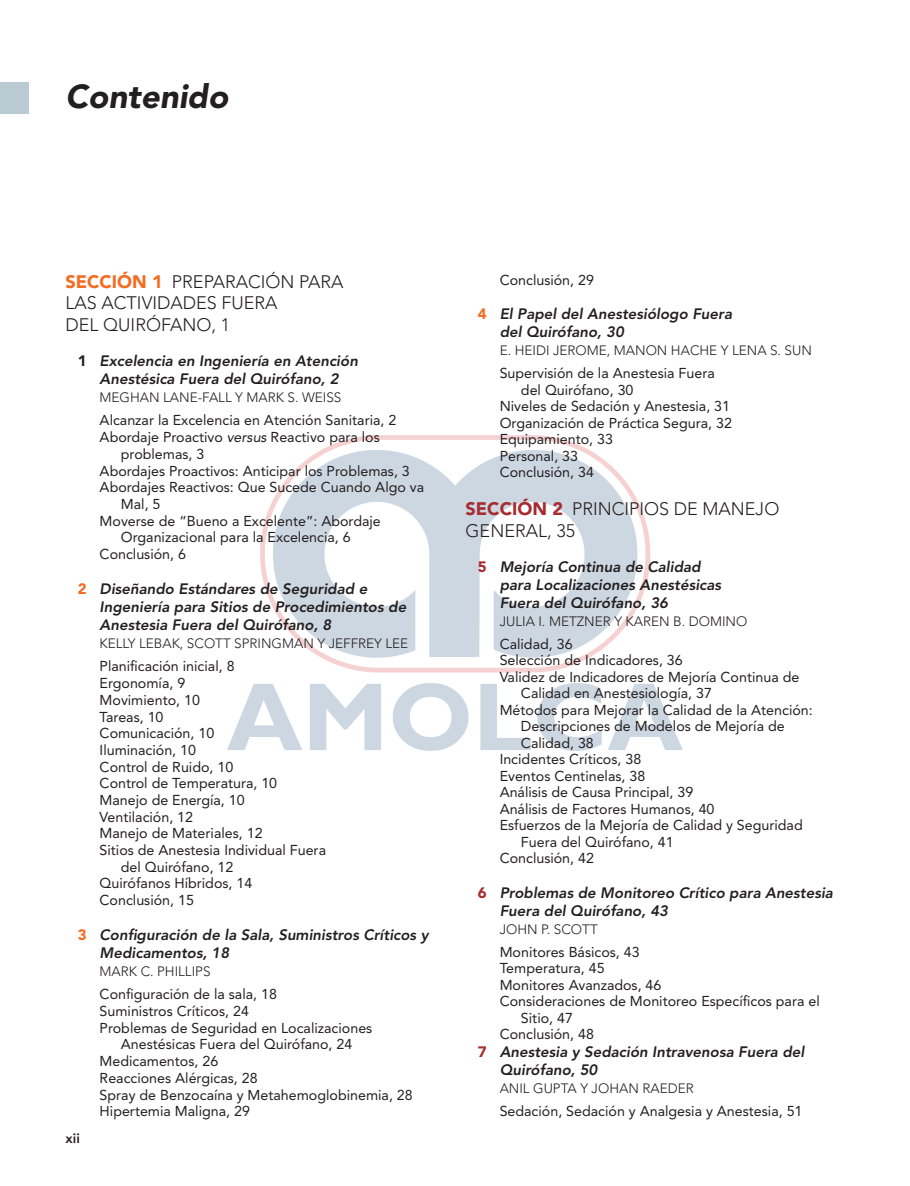
<style>
.page{position:relative;width:910px;height:1186px;background:#fff}
.page>*{position:absolute;margin:0;border:0;box-sizing:border-box;transform-origin:0 0}
.t1{font:italic 900 33px "Avenir LT Std";color:#231f20}
.t2{font:300 18px/21.8px "Avenir LT Std";color:#231f20}
.t3{font:italic 800 15px/18px "Avenir LT Std";color:#231f20}
.t4{font:14.25px "Avenir LT Std";color:#231f20}
.t5{font:300 13.5px "Avenir LT Std";color:#231f20}
.t6{font:800 13.5px "Avenir LT Std";color:#231f20}
.s1{font-weight:900;color:#f36c21}
.s2{font-weight:900;font-style:normal}
.s3{font-style:italic}
.s4{font-weight:900;font-style:normal;color:#f36c21}
.s5{font-weight:900;color:#a72b30}
.s6{font-weight:900;font-style:normal;color:#a72b30}
</style>
<div class="page">
<img style="left:227px;top:435px;width:455px;height:315px">
<div style="left:0;top:82px;width:29px;height:32px;background:#bacad2"></div>
<h1 class="t1" style="left:66px;top:76px;width:164px">Contenido</h1>
<p class="t2" style="left:66px;top:270px;width:279px"><span class="s1">SECCIÓN 1</span> PREPARACIÓN PARA<br>LAS ACTIVIDADES FUERA<br>DEL QUIRÓFANO, 1</p>
<p class="t3" style="left:78px;top:352px;width:281px;text-align:center"><span class="s2">1</span> Excelencia en Ingeniería en Atención<br>Anestésica Fuera del Quirófano, 2</p>
<p class="t5" style="left:100px;top:390px;width:243px">MEGHAN LANE-FALL Y MARK S. WEISS</p>
<p class="t4" style="left:100px;top:412px;width:298px">Alcanzar la Excelencia en Atención Sanitaria, 2</p>
<p class="t4" style="left:100px;top:429px;width:281px">Abordaje Proactivo <span class="s3">versus</span> Reactivo para los</p>
<p class="t4" style="left:121px;top:445px;width:85px">problemas, 3</p>
<p class="t4" style="left:100px;top:462px;width:311px">Abordajes Proactivos: Anticipar los Problemas, 3</p>
<p class="t4" style="left:100px;top:479px;width:326px">Abordajes Reactivos: Que Sucede Cuando Algo va</p>
<p class="t4" style="left:121px;top:496px;width:41px">Mal, 5</p>
<p class="t4" style="left:100px;top:512px;width:282px">Moverse de “Bueno a Excelente”: Abordaje</p>
<p class="t4" style="left:121px;top:529px;width:231px">Organizacional para la Excelencia, 6</p>
<p class="t4" style="left:100px;top:546px;width:88px">Conclusión, 6</p>
<p class="t3" style="left:100px;top:580px;width:308px;text-indent:-22px"><span class="s4">2</span> Diseñando Estándares de Seguridad e<br>Ingeniería para Sitios de Procedimientos de<br>Anestesia Fuera del Quirófano, 8</p>
<p class="t5" style="left:100px;top:636px;width:310px">KELLY LEBAK, SCOTT SPRINGMAN Y JEFFREY LEE</p>
<p class="t4" style="left:100px;top:658px;width:136px">Planificación inicial, 8</p>
<p class="t4" style="left:100px;top:675px;width:87px">Ergonomía, 9</p>
<p class="t4" style="left:100px;top:691px;width:102px">Movimiento, 10</p>
<p class="t4" style="left:100px;top:708px;width:65px">Tareas, 10</p>
<p class="t4" style="left:100px;top:725px;width:116px">Comunicación, 10</p>
<p class="t4" style="left:100px;top:741px;width:98px">Iluminación, 10</p>
<p class="t4" style="left:100px;top:758px;width:135px">Control de Ruido, 10</p>
<p class="t4" style="left:100px;top:775px;width:179px">Control de Temperatura, 10</p>
<p class="t4" style="left:100px;top:791px;width:146px">Manejo de Energía, 10</p>
<p class="t4" style="left:100px;top:808px;width:95px">Ventilación, 12</p>
<p class="t4" style="left:100px;top:825px;width:164px">Manejo de Materiales, 12</p>
<p class="t4" style="left:100px;top:842px;width:228px">Sitios de Anestesia Individual Fuera</p>
<p class="t4" style="left:121px;top:858px;width:114px">del Quirófano, 12</p>
<p class="t4" style="left:100px;top:875px;width:154px">Quirófanos Híbridos, 14</p>
<p class="t4" style="left:100px;top:892px;width:96px">Conclusión, 15</p>
<p class="t3" style="left:100px;top:926px;width:330px;text-indent:-22px"><span class="s4">3</span> Configuración de la Sala, Suministros Críticos y<br>Medicamentos, 18</p>
<p class="t5" style="left:100px;top:963px;width:112px">MARK C. PHILLIPS</p>
<p class="t4" style="left:100px;top:986px;width:179px">Configuración de la sala, 18</p>
<p class="t4" style="left:100px;top:1002px;width:151px">Suministros Críticos, 24</p>
<p class="t4" style="left:100px;top:1019px;width:274px">Problemas de Seguridad en Localizaciones</p>
<p class="t4" style="left:121px;top:1036px;width:233px">Anestésicas Fuera del Quirófano, 24</p>
<p class="t4" style="left:100px;top:1053px;width:120px">Medicamentos, 26</p>
<p class="t4" style="left:100px;top:1069px;width:159px">Reacciones Alérgicas, 28</p>
<p class="t4" style="left:100px;top:1086px;width:314px">Spray de Benzocaína y Metahemoglobinemia, 28</p>
<p class="t4" style="left:100px;top:1103px;width:152px">Hipertemia Maligna, 29</p>
<p class="t6" style="left:66px;top:1130px;width:16px">xii</p>
<p class="t4" style="left:499px;top:271px;width:96px">Conclusión, 29</p>
<p class="t3" style="left:499px;top:305px;width:234px;text-indent:-22px"><span class="s4">4</span> El Papel del Anestesiólogo Fuera del Quirófano, 30</p>
<p class="t5" style="left:499px;top:343px;width:313px">E. HEIDI JEROME, MANON HACHE Y LENA S. SUN</p>
<p class="t4" style="left:499px;top:365px;width:216px">Supervisión de la Anestesia Fuera</p>
<p class="t4" style="left:520px;top:381px;width:114px">del Quirófano, 30</p>
<p class="t4" style="left:499px;top:398px;width:232px">Niveles de Sedación y Anestesia, 31</p>
<p class="t4" style="left:499px;top:414px;width:234px">Organización de Práctica Segura, 32</p>
<p class="t4" style="left:499px;top:431px;width:115px">Equipamiento, 33</p>
<p class="t4" style="left:499px;top:447px;width:80px">Personal, 33</p>
<p class="t4" style="left:499px;top:464px;width:96px">Conclusión, 34</p>
<p class="t2" style="left:465px;top:498px;width:315px"><span class="s5">SECCIÓN 2</span> PRINCIPIOS DE MANEJO<br>GENERAL, 35</p>
<p class="t3" style="left:499px;top:557px;width:223px;text-indent:-22px"><span class="s6">5</span> Mejoría Continua de Calidad para Localizaciones Anestésicas<br>Fuera del Quirófano, 36</p>
<p class="t5" style="left:499px;top:613px;width:249px">JULIA I. METZNER Y KAREN B. DOMINO</p>
<p class="t4" style="left:499px;top:635px;width:74px">Calidad, 36</p>
<p class="t4" style="left:499px;top:652px;width:184px">Selección de Indicadores, 36</p>
<p class="t4" style="left:499px;top:668px;width:301px">Validez de Indicadores de Mejoría Continua de</p>
<p class="t4" style="left:520px;top:685px;width:192px">Calidad en Anestesiología, 37</p>
<p class="t4" style="left:499px;top:701px;width:314px">Métodos para Mejorar la Calidad de la Atención:</p>
<p class="t4" style="left:520px;top:718px;width:265px">Descripciones de Modelos de Mejoría de</p>
<p class="t4" style="left:520px;top:734px;width:74px">Calidad, 38</p>
<p class="t4" style="left:499px;top:751px;width:143px">Incidentes Críticos, 38</p>
<p class="t4" style="left:499px;top:767px;width:147px">Eventos Centinelas, 38</p>
<p class="t4" style="left:499px;top:784px;width:195px">Análisis de Causa Principal, 39</p>
<p class="t4" style="left:499px;top:800px;width:216px">Análisis de Factores Humanos, 40</p>
<p class="t4" style="left:499px;top:817px;width:304px">Esfuerzos de la Mejoría de Calidad y Seguridad</p>
<p class="t4" style="left:520px;top:833px;width:154px">Fuera del Quirófano, 41</p>
<p class="t4" style="left:499px;top:850px;width:96px">Conclusión, 42</p>
<p class="t3" style="left:499px;top:883px;width:335px;text-indent:-22px"><span class="s6">6</span> Problemas de Monitoreo Crítico para Anestesia<br>Fuera del Quirófano, 43</p>
<p class="t5" style="left:499px;top:921px;width:99px">JOHN P. SCOTT</p>
<p class="t4" style="left:499px;top:943px;width:141px">Monitores Básicos, 43</p>
<p class="t4" style="left:499px;top:960px;width:106px">Temperatura, 45</p>
<p class="t4" style="left:499px;top:976px;width:163px">Monitores Avanzados, 46</p>
<p class="t4" style="left:499px;top:993px;width:321px">Consideraciones de Monitoreo Específicos para el</p>
<p class="t4" style="left:520px;top:1009px;width:54px">Sitio, 47</p>
<p class="t4" style="left:499px;top:1026px;width:96px">Conclusión, 48</p>
<p class="t3" style="left:499px;top:1043px;width:306px;text-indent:-22px"><span class="s6">7</span> Anestesia y Sedación Intravenosa Fuera del<br>Quirófano, 50</p>
<p class="t5" style="left:499px;top:1080px;width:195px">ANIL GUPTA Y JOHAN RAEDER</p>
<p class="t4" style="left:499px;top:1103px;width:304px">Sedación, Sedación y Analgesia y Anestesia, 51</p>
</div>
